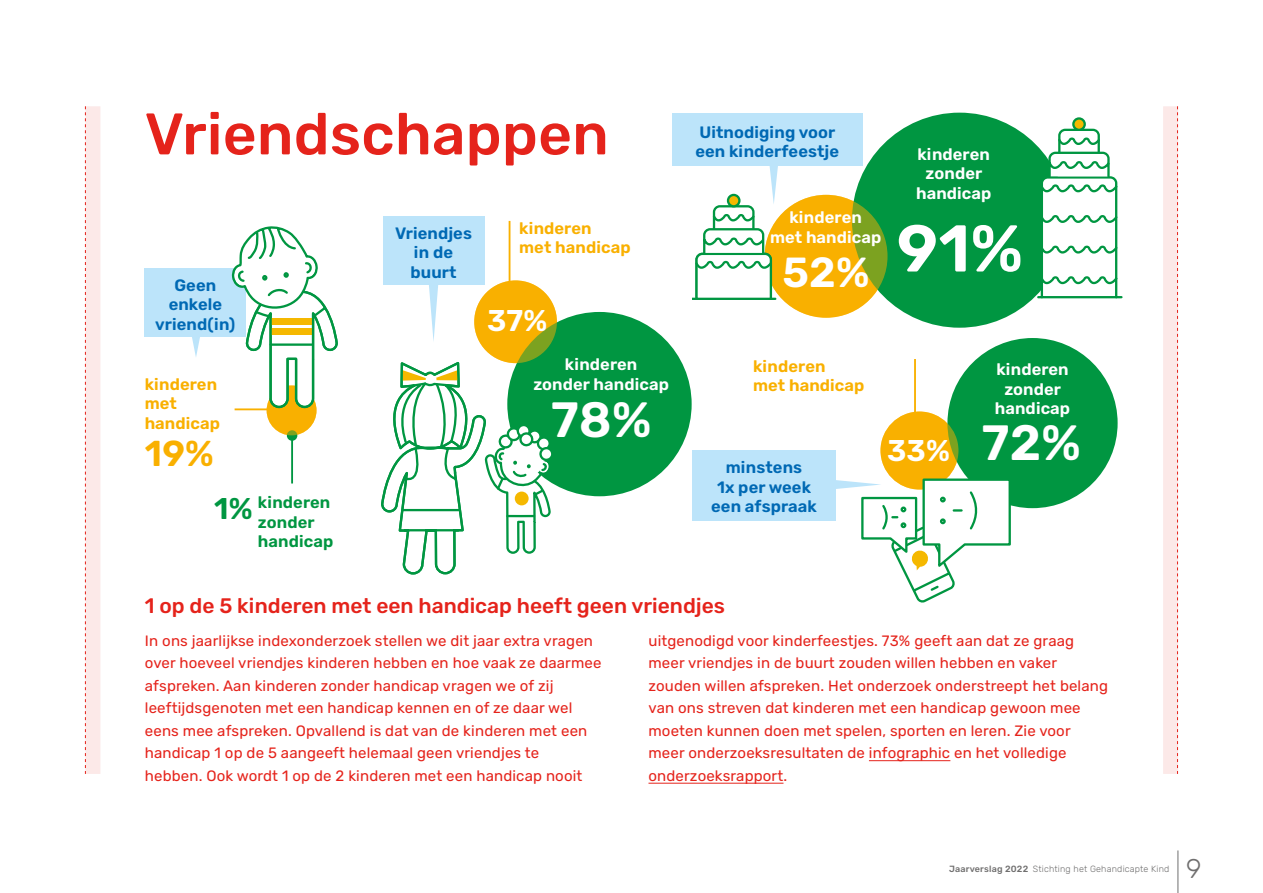
<style>
.page{position:relative;width:1263px;height:893px;background:#fff}
.page>*{position:absolute;margin:0;border:0;box-sizing:border-box;transform-origin:0 0}
.t1{font:500 58.5px "Rubik";letter-spacing:.005em;color:#e5231b}
.t2{font:600 49.5px "Rubik";color:#fff}
.t3{font:600 42px "Rubik";color:#fff}
.t4{font:600 36px "Rubik";color:#f9b000}
.t5{font:600 30px "Rubik";color:#fff}
.t6{font:300 27px "Rubik";color:#706f6f}
.Kaderkop{font:500 21px "Rubik";color:#e5231b}
.t7{font:600 16.5px/19.5px "Rubik";letter-spacing:.005em;color:#0069b4;text-align:center}
.t8{font:600 16.5px/19.5px "Rubik";letter-spacing:.005em;color:#fff;text-align:center}
.t9{font:600 16.5px/19.5px "Rubik";letter-spacing:.005em;color:#f9b000}
.t10{font:600 16.5px/19.5px "Rubik";letter-spacing:.005em;color:#009641}
.Kaderbody{font:15px/22.5px "Rubik";letter-spacing:.01em;color:#e5231b}
.t11{font:300 9px "Rubik";letter-spacing:.02em;color:#706f6f}
.s1{font-size:30px}
.s2{font-weight:500}
</style>
<div class="page">
<div style="left:85px;top:106px;width:15px;height:668px;background:#fce9e8"></div>
<svg style="left:85px;top:106px;width:1px;height:668px"></svg>
<div style="left:1163px;top:106px;width:15px;height:668px;background:#fce9e8"></div>
<svg style="left:1177px;top:106px;width:1px;height:668px"></svg>
<hr style="left:869px;top:760px;width:81px;height:1px;background:#e5231b">
<hr style="left:648px;top:783px;width:135px;height:1px;background:#e5231b">
<svg style="left:910px;top:585px;width:45px;height:18px"></svg>
<img style="left:144px;top:112px;width:979px;height:473px">
<hr style="left:1178px;top:850px;width:1px;height:43px;background:#706f6f">
<h1 class="t1" style="left:145px;top:101px;width:466px">Vriendschappen</h1>
<p class="t7" style="left:155px;top:275px;width:82px">Geen enkele vriend(in)</p>
<p class="t9" style="left:145px;top:374px;width:77px">kinderen met handicap</p>
<h3 class="t4" style="left:145px;top:433px;width:70px">19%</h3>
<p class="t10" style="left:258px;top:493px;width:77px;text-indent:-44px"><span class="s1">1%</span> kinderen zonder handicap</p>
<p class="t7" style="left:395px;top:224px;width:78px">Vriendjes in de buurt</p>
<p class="t9" style="left:519px;top:219px;width:113px">kinderen<br>met handicap</p>
<h3 class="t5" style="left:487px;top:304px;width:62px">37%</h3>
<p class="t8" style="left:533px;top:355px;width:137px">kinderen<br>zonder handicap</p>
<h2 class="t2" style="left:551px;top:392px;width:102px">78%</h2>
<p class="t7" style="left:695px;top:123px;width:145px;text-align:left">Uitnodiging voor een kinderfeestje</p>
<p class="t8" style="left:916px;top:145px;width:77px">kinderen zonder handicap</p>
<p class="t8" style="left:770px;top:208px;width:113px">kinderen<br>met handicap</p>
<h3 class="t3" style="left:782px;top:249px;width:242px">52% <sup>91%</sup></h3>
<p class="t9" style="left:753px;top:357px;width:113px">kinderen<br>met handicap</p>
<p class="t7" style="left:711px;top:458px;width:107px">minstens<br>1x per week een afspraak</p>
<h3 class="t5" style="left:887px;top:434px;width:64px">33%</h3>
<p class="t8" style="left:995px;top:360px;width:77px">kinderen zonder handicap</p>
<h2 class="t2" style="left:982px;top:416px;width:100px">72%</h2>
<p class="Kaderkop" style="left:145px;top:594px;width:582px">1 op de 5 kinderen met een handicap heeft geen vriendjes</p>
<p class="Kaderbody" style="left:145px;top:630px;width:458px">In ons jaarlijkse indexonderzoek stellen we dit jaar extra vragen over hoeveel vriendjes kinderen hebben en hoe vaak ze daarmee afspreken. Aan kinderen zonder handicap vragen we of zij leeftijdsgenoten met een handicap kennen en of ze daar wel eens mee afspreken. Opvallend is dat van de kinderen met een handicap 1 op de 5 aangeeft helemaal geen vriendjes te<br>hebben. Ook wordt 1 op de 2 kinderen met een handicap nooit</p>
<p class="Kaderbody" style="left:648px;top:630px;width:461px">uitgenodigd voor kinderfeestjes. 73% geeft aan dat ze graag meer vriendjes in de buurt zouden willen hebben en vaker zouden willen afspreken. Het onderzoek onderstreept het belang van ons streven dat kinderen met een handicap gewoon mee moeten kunnen doen met spelen, sporten en leren. Zie voor meer onderzoeksresultaten de infographic en het volledige onderzoeksrapport.</p>
<p class="t11" style="left:949px;top:863px;width:222px"><span class="s2">Jaarverslag 2022</span> Stichting het Gehandicapte Kind</p>
<h3 class="t6" style="left:1186px;top:853px;width:17px">9</h3>
</div>
